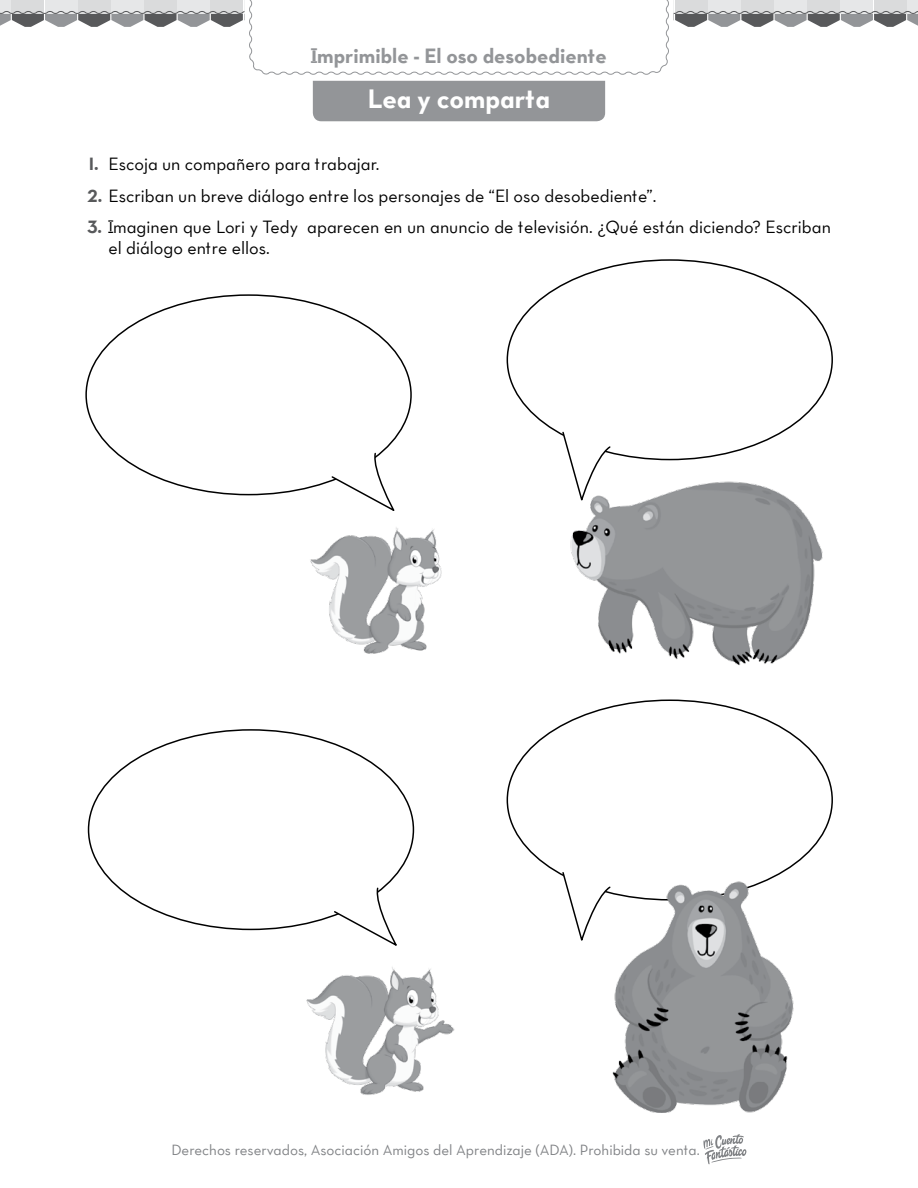
<style>
.page{position:relative;width:918px;height:1188px;background:#fff}
.page>*{position:absolute;margin:0;border:0;box-sizing:border-box;transform-origin:0 0}
.t1{font:700 27px "LPT Neutra";color:#fff}
.t2{font:700 21px "LPT Neutra";color:#939598}
.t3{font:500 18px/21px "LPT Neutra";color:#000}
.t4{font:500 15px "LPT Neutra";color:#808285}
.s1{font-weight:700;color:#58595b}
</style>
<div class="page">
<svg style="left:703px;top:1134px;width:43px;height:30px"></svg>
<div style="left:313px;top:53px;width:292px;height:68px;background:#939598;border-radius:9px"></div>
<svg style="left:0;top:0;width:918px;height:81px"></svg>
<svg style="left:330px;top:452px;width:65px;height:59px"></svg>
<svg style="left:561px;top:872px;width:44px;height:69px"></svg>
<svg style="left:561px;top:431px;width:51px;height:22px"></svg>
<svg style="left:333px;top:887px;width:64px;height:59px"></svg>
<img style="left:310px;top:527px;width:132px;height:127px">
<img style="left:306px;top:967px;width:149px;height:128px">
<img style="left:605px;top:873px;width:189px;height:240px">
<img style="left:568px;top:453px;width:255px;height:213px">
<p class="t2" style="left:311px;top:43px;width:297px">Imprimible - El oso desobediente</p>
<h1 class="t1" style="left:368px;top:82px;width:184px">Lea y comparta</h1>
<p class="t3" style="left:87px;top:153px;width:293px"><span class="s1">1.</span> Escoja un compañero para trabajar.</p>
<p class="t3" style="left:87px;top:185px;width:571px"><span class="s1">2.</span> Escriban un breve diálogo entre los personajes de “El oso desobediente”.</p>
<p class="t3" style="left:108px;top:216px;width:724px;text-indent:-21px"><span class="s1">3.</span> Imaginen que Lori y Tedy aparecen en un anuncio de televisión. ¿Qué están diciendo? Escriban el diálogo entre ellos.</p>
<p class="t4" style="left:172px;top:1141px;width:530px">Derechos reservados, Asociación Amigos del Aprendizaje (ADA). Prohibida su venta.</p>
</div>
